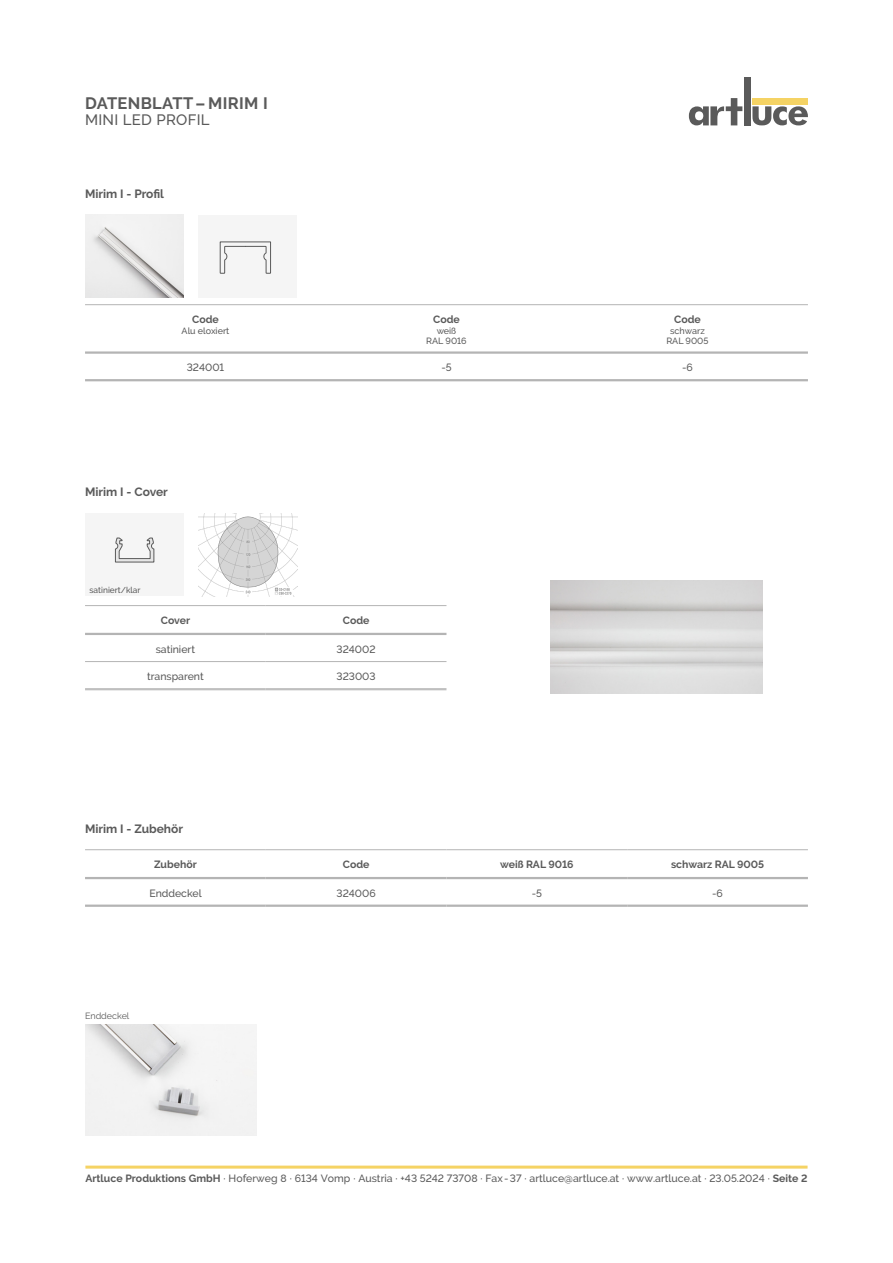
<style>
.page{position:relative;width:893px;height:1263px;background:#fff}
.page>*{position:absolute;margin:0;border:0;box-sizing:border-box;transform-origin:0 0}
.Titel_-_Datenblatt{font:700 16.5px "Raleway";letter-spacing:.02em;color:#5a5a5a}
.Untertitel_-_Datenblatt{font:500 15px "Raleway";letter-spacing:.02em;color:#5a5a5a}
.Überschrift_-_Seite_-_Links{font:700 12px "Raleway";color:#5a5a5a}
.Tabelle_-_Werte_-_Zentr_-_Reg{font:500 10.5px "Raleway";color:#5a5a5a}
.Tabelle_-_Werte_-_Zentr_-_Med{font:700 10.5px "Raleway";color:#5a5a5a}
.Tabelle_-_Werte_-_Zentr_-_Med-2{font:500 9px/10.5px "Raleway";color:#5a5a5a;text-align:center}
.Tabelle_-_Spezifikationen_-_Regular{font:9px "Raleway";color:#5a5a5a}
.Maße__Werte{font:500 8.55px "Raleway";color:#5a5a5a}
.s1{font-weight:700}
</style>
<div class="page">
<hr style="left:85px;top:1165px;width:722px;height:3px;background:#f5d364">
<svg style="left:689px;top:98px;width:53px;height:27px"></svg>
<div style="left:744px;top:77px;width:7px;height:48px;background:#5a5a5a"></div>
<svg style="left:752px;top:106px;width:56px;height:19px"></svg>
<div style="left:752px;top:98px;width:56px;height:7px;background:#f5d364"></div>
<hr style="left:85px;top:304px;width:241px;height:1px;background:#b4b4b4">
<hr style="left:326px;top:304px;width:241px;height:1px;background:#b4b4b4">
<hr style="left:567px;top:304px;width:241px;height:1px;background:#b4b4b4">
<hr style="left:85px;top:351px;width:241px;height:3px;background:#b4b4b4">
<hr style="left:326px;top:351px;width:241px;height:3px;background:#b4b4b4">
<hr style="left:567px;top:351px;width:241px;height:3px;background:#b4b4b4">
<hr style="left:85px;top:379px;width:241px;height:2px;background:#b4b4b4">
<hr style="left:326px;top:379px;width:241px;height:2px;background:#b4b4b4">
<hr style="left:567px;top:379px;width:241px;height:2px;background:#b4b4b4">
<img style="left:85px;top:215px;width:99px;height:83px">
<div style="left:198px;top:215px;width:99px;height:83px;background:#f5f5f5"></div>
<svg style="left:220px;top:242px;width:51px;height:31px"></svg>
<img style="left:85px;top:1024px;width:171px;height:111px">
<hr style="left:85px;top:849px;width:181px;height:1px;background:#b4b4b4">
<hr style="left:266px;top:849px;width:180px;height:1px;background:#b4b4b4">
<hr style="left:446px;top:849px;width:181px;height:1px;background:#b4b4b4">
<hr style="left:627px;top:849px;width:181px;height:1px;background:#b4b4b4">
<hr style="left:85px;top:877px;width:181px;height:2px;background:#b4b4b4">
<hr style="left:266px;top:877px;width:180px;height:2px;background:#b4b4b4">
<hr style="left:446px;top:877px;width:181px;height:2px;background:#b4b4b4">
<hr style="left:627px;top:877px;width:181px;height:2px;background:#b4b4b4">
<hr style="left:85px;top:904px;width:181px;height:3px;background:#b4b4b4">
<hr style="left:266px;top:904px;width:180px;height:3px;background:#b4b4b4">
<hr style="left:446px;top:904px;width:181px;height:3px;background:#b4b4b4">
<hr style="left:627px;top:904px;width:181px;height:3px;background:#b4b4b4">
<hr style="left:85px;top:661px;width:181px;height:1px;background:#b4b4b4">
<hr style="left:266px;top:661px;width:180px;height:1px;background:#b4b4b4">
<hr style="left:85px;top:605px;width:181px;height:1px;background:#b4b4b4">
<hr style="left:266px;top:605px;width:180px;height:1px;background:#b4b4b4">
<hr style="left:85px;top:633px;width:181px;height:2px;background:#b4b4b4">
<hr style="left:266px;top:633px;width:180px;height:2px;background:#b4b4b4">
<hr style="left:85px;top:688px;width:181px;height:2px;background:#bfbfbf">
<hr style="left:266px;top:688px;width:180px;height:2px;background:#bfbfbf">
<img style="left:198px;top:513px;width:99px;height:83px">
<div style="left:85px;top:513px;width:99px;height:83px;background:#f5f5f5"></div>
<svg style="left:115px;top:538px;width:39px;height:24px"></svg>
<p class="Titel_-_Datenblatt" style="left:85px;top:94px;width:184px">DATENBLATT– MIRIM I</p>
<p class="Untertitel_-_Datenblatt" style="left:85px;top:111px;width:126px">MINI LED PROFIL</p>
<p class="Überschrift_-_Seite_-_Links" style="left:85px;top:187px;width:81px">Mirim I - Profil</p>
<p class="Tabelle_-_Werte_-_Zentr_-_Med" style="left:192px;top:313px;width:28px">Code</p>
<p class="Tabelle_-_Werte_-_Zentr_-_Med-2" style="left:182px;top:325px;width:49px">Alu eloxiert</p>
<p class="Tabelle_-_Werte_-_Zentr_-_Med" style="left:433px;top:313px;width:28px">Code</p>
<p class="Tabelle_-_Werte_-_Zentr_-_Med-2" style="left:426px;top:325px;width:42px">weiß<br>RAL 9016</p>
<p class="Tabelle_-_Werte_-_Zentr_-_Med" style="left:674px;top:313px;width:28px">Code</p>
<p class="Tabelle_-_Werte_-_Zentr_-_Med-2" style="left:666px;top:325px;width:44px">schwarz<br>RAL 9005</p>
<p class="Tabelle_-_Werte_-_Zentr_-_Reg" style="left:187px;top:362px;width:39px">324001</p>
<p class="Tabelle_-_Werte_-_Zentr_-_Reg" style="left:441px;top:362px;width:12px">-5</p>
<p class="Tabelle_-_Werte_-_Zentr_-_Reg" style="left:682px;top:362px;width:12px">-6</p>
<p class="Überschrift_-_Seite_-_Links" style="left:85px;top:485px;width:84px">Mirim I - Cover</p>
<p class="Maße__Werte" style="left:90px;top:585px;width:53px">satiniert/klar</p>
<p class="Tabelle_-_Werte_-_Zentr_-_Med" style="left:161px;top:614px;width:31px">Cover</p>
<p class="Tabelle_-_Werte_-_Zentr_-_Med" style="left:343px;top:614px;width:28px">Code</p>
<p class="Tabelle_-_Werte_-_Zentr_-_Reg" style="left:156px;top:643px;width:41px">satiniert</p>
<p class="Tabelle_-_Werte_-_Zentr_-_Reg" style="left:337px;top:643px;width:40px">324002</p>
<p class="Tabelle_-_Werte_-_Zentr_-_Reg" style="left:147px;top:670px;width:58px">transparent</p>
<p class="Tabelle_-_Werte_-_Zentr_-_Reg" style="left:337px;top:670px;width:41px">323003</p>
<p class="Überschrift_-_Seite_-_Links" style="left:85px;top:822px;width:100px">Mirim I - Zubehör</p>
<p class="Tabelle_-_Werte_-_Zentr_-_Med" style="left:154px;top:858px;width:44px">Zubehör</p>
<p class="Tabelle_-_Werte_-_Zentr_-_Med" style="left:343px;top:858px;width:28px">Code</p>
<p class="Tabelle_-_Werte_-_Zentr_-_Med" style="left:500px;top:858px;width:75px">weiß RAL 9016</p>
<p class="Tabelle_-_Werte_-_Zentr_-_Med" style="left:671px;top:858px;width:95px">schwarz RAL 9005</p>
<p class="Tabelle_-_Werte_-_Zentr_-_Reg" style="left:149px;top:887px;width:54px">Enddeckel</p>
<p class="Tabelle_-_Werte_-_Zentr_-_Reg" style="left:337px;top:887px;width:41px">324006</p>
<p class="Tabelle_-_Werte_-_Zentr_-_Reg" style="left:532px;top:887px;width:12px">-5</p>
<p class="Tabelle_-_Werte_-_Zentr_-_Reg" style="left:712px;top:887px;width:12px">-6</p>
<p class="Tabelle_-_Spezifikationen_-_Regular" style="left:85px;top:1011px;width:46px">Enddeckel</p>
<p class="Tabelle_-_Werte_-_Zentr_-_Reg" style="left:85px;top:1172px;width:724px"><span class="s1">Artluce Produktions GmbH</span> · Hoferweg 8 · 6134 Vomp · Austria · +43 5242 73708 · Fax-37 · artluce@artluce.at · www.artluce.at · 23.05.2024 · <span class="s1">Seite 2</span></p>
</div>
